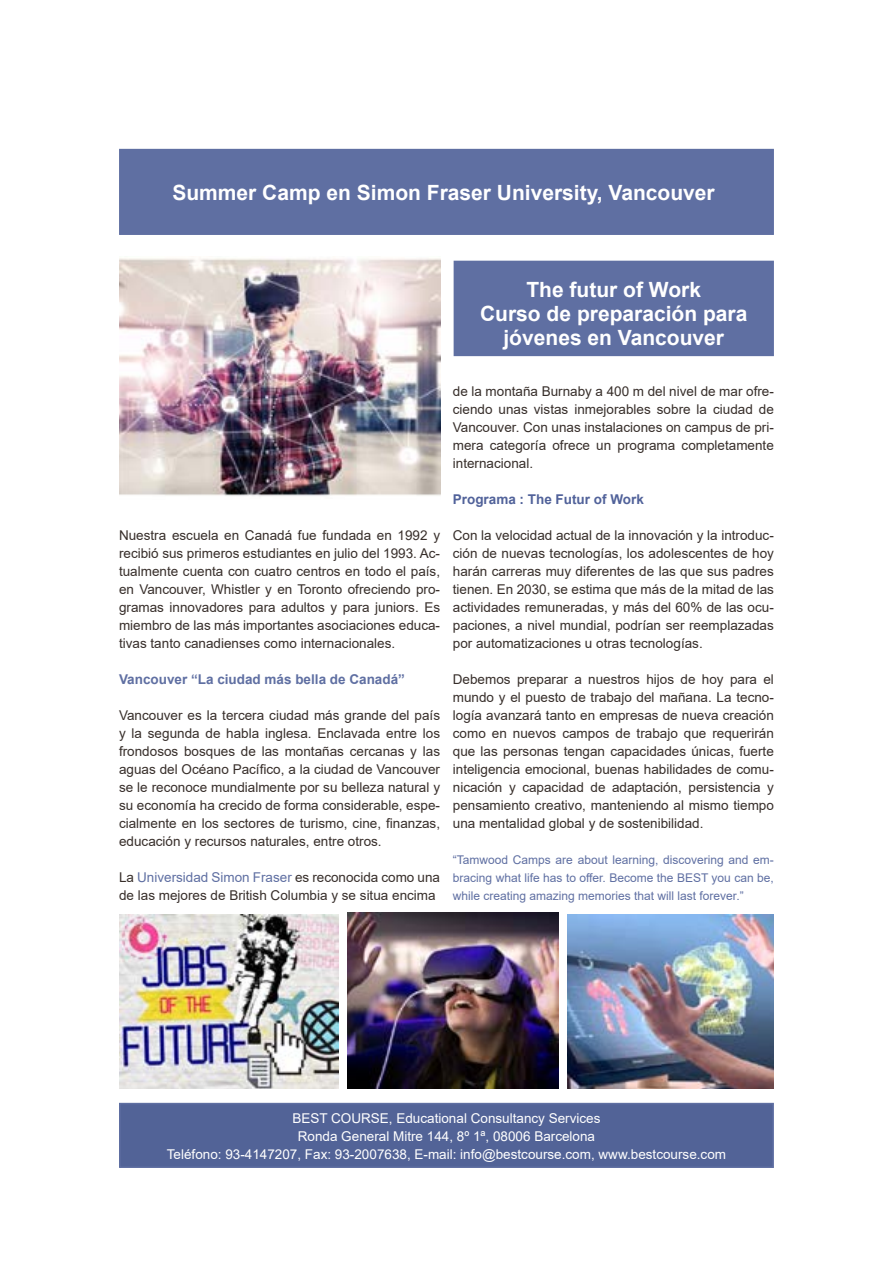
<style>
.page{position:relative;width:893px;height:1263px;background:#fff}
.page>*{position:absolute;margin:0;border:0;box-sizing:border-box;transform-origin:0 0}
.t1{font:700 21px/24px "Arial";color:#fff;text-align:center}
.t2{font:13.5px/18px "Arial";color:#372e2a;text-align:justify}
.t3{font:13.5px/18px "Arial";color:#fff;text-align:center}
.t4{font:700 13.5px "Arial";color:#5f6fa2}
.t5{font:700 13.5px "Arial";color:#51629a}
.t6{font:12px/18px "Arial";color:#5f6fa2;text-align:justify}
.s1{color:#5f6fa2}
</style>
<div class="page">
<div style="left:120px;top:1103px;width:653px;height:64px;background:#526397"></div>
<div style="left:119px;top:1103px;width:655px;height:65px;border:2px solid #5f6fa2"></div>
<div style="left:119px;top:149px;width:655px;height:86px;background:#5f6fa2"></div>
<div style="left:454px;top:261px;width:319px;height:94px;background:#5f6fa2"></div>
<div style="left:454px;top:261px;width:320px;height:95px;border:2px solid #5f6fa2"></div>
<img style="left:119px;top:914px;width:219px;height:175px">
<img style="left:568px;top:914px;width:206px;height:175px">
<img style="left:348px;top:912px;width:210px;height:177px">
<img style="left:119px;top:258px;width:321px;height:238px">
<h1 class="t1" style="left:172px;top:181px;width:544px">Summer Camp en Simon Fraser University, Vancouver</h1>
<h1 class="t1" style="left:480px;top:278px;width:269px">The futur of Work<br>Curso de preparación para jóvenes en Vancouver</h1>
<p class="t2" style="left:119px;top:526px;width:323px">Nuestra escuela en Canadá fue fundada en 1992 y recibió sus primeros estudiantes en julio del 1993. Ac&shy;tualmente cuenta con cuatro centros en todo el país, en Vancouver, Whistler y en Toronto ofreciendo pro&shy;gramas innovadores para adultos y para juniors. Es miembro de las más importantes asociaciones educa&shy;tivas tanto canadienses como internacionales.</p>
<p class="t4" style="left:119px;top:670px;width:287px">Vancouver “La ciudad más bella de Canadá”</p>
<p class="t2" style="left:119px;top:706px;width:323px">Vancouver es la tercera ciudad más grande del país y la segunda de habla inglesa. Enclavada entre los frondosos bosques de las montañas cercanas y las aguas del Océano Pacífico, a la ciudad de Vancouver se le reconoce mundialmente por su belleza natural y su economía ha crecido de forma considerable, espe&shy;cialmente en los sectores de turismo, cine, finanzas, educación y recursos naturales, entre otros.</p>
<p class="t2" style="left:119px;top:868px;width:323px">La <span class="s1">Universidad Simon Fraser</span> es reconocida como una de las mejores de British Columbia y se situa encima</p>
<p class="t2" style="left:453px;top:382px;width:323px">de la montaña Burnaby a 400 m del nivel de mar ofre&shy;ciendo unas vistas inmejorables sobre la ciudad de Vancouver. Con unas instalaciones on campus de pri&shy;mera categoría ofrece un programa completamente internacional.</p>
<p class="t5" style="left:453px;top:490px;width:193px">Programa : The Futur of Work</p>
<p class="t2" style="left:453px;top:526px;width:323px">Con la velocidad actual de la innovación y la introduc&shy;ción de nuevas tecnologías, los adolescentes de hoy harán carreras muy diferentes de las que sus padres tienen. En 2030, se estima que más de la mitad de las actividades remuneradas, y más del 60% de las ocu&shy;paciones, a nivel mundial, podrían ser reemplazadas por automatizaciones u otras tecnologías.</p>
<p class="t2" style="left:453px;top:670px;width:323px">Debemos preparar a nuestros hijos de hoy para el mundo y el puesto de trabajo del mañana. La tecno&shy;logía avanzará tanto en empresas de nueva creación como en nuevos campos de trabajo que requerirán que las personas tengan capacidades únicas, fuerte inteligencia emocional, buenas habilidades de comu&shy;nicación y capacidad de adaptación, persistencia y pensamiento creativo, manteniendo al mismo tiempo una mentalidad global y de sostenibilidad.</p>
<p class="t6" style="left:453px;top:851px;width:323px">“Tamwood Camps are about learning, discovering and em&shy;bracing what life has to offer. Become the BEST you can be, while creating amazing memories that will last forever.”</p>
<p class="t3" style="left:167px;top:1109px;width:561px">BEST COURSE, Educational Consultancy Services<br>Ronda General Mitre 144, 8º 1ª, 08006 Barcelona<br>Teléfono: 93-4147207, Fax: 93-2007638, E-mail: info@bestcourse.com, www.bestcourse.com</p>
</div>
